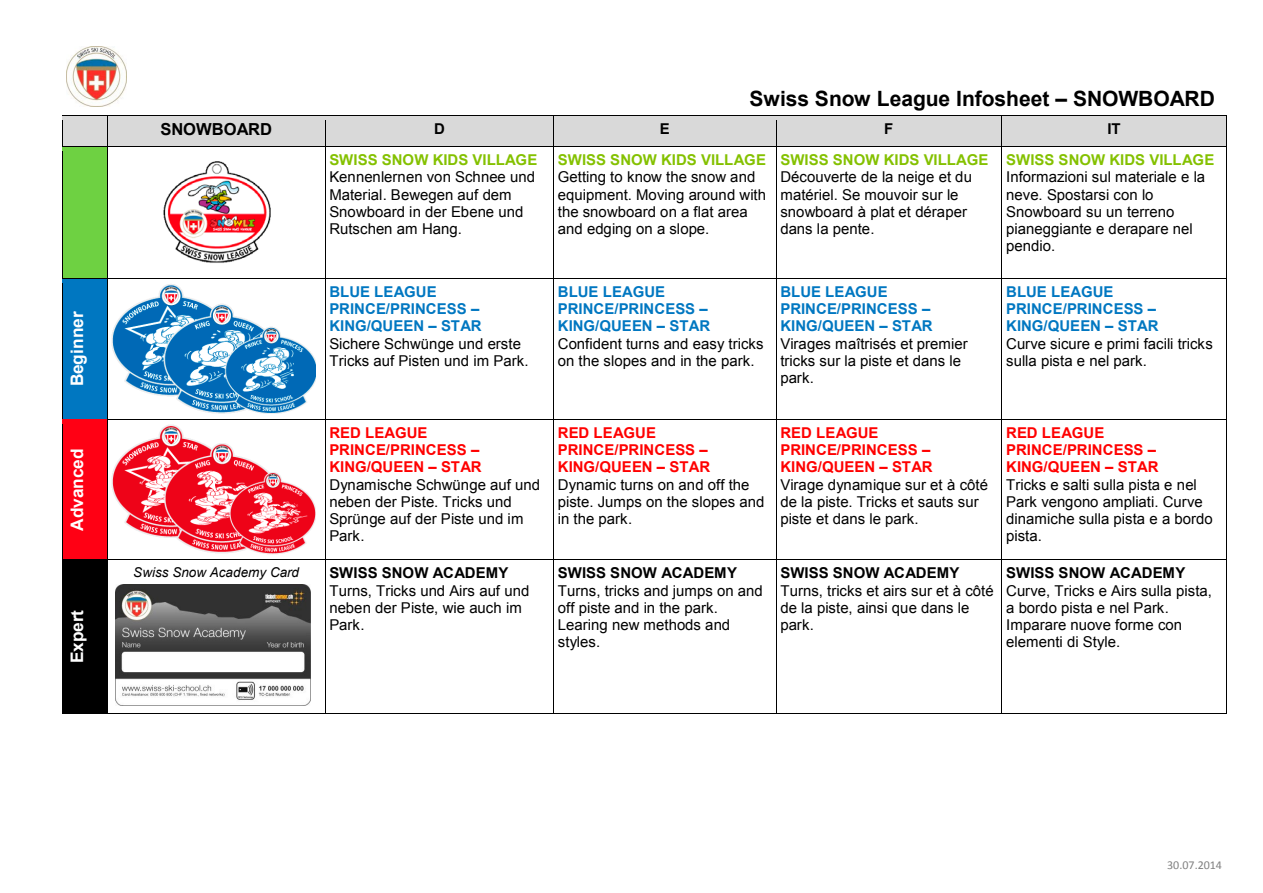
<style>
.page{position:relative;width:1263px;height:893px;background:#fff}
.page>*{position:absolute;margin:0;border:0;box-sizing:border-box;transform-origin:0 0}
.t1{font:700 21px "Arial";color:#000}
.t2{font:700 17.25px "Arial";letter-spacing:-.005em;color:#fff}
.t3{font:700 16.5px "Arial";color:#000}
.t4{font:15px/17.2px "Arial";color:#000}
.t5{font:700 15px/17.2px "Arial";color:#0077c1}
.t6{font:700 15px/17.2px "Arial";color:#f00}
.t7{font:700 15px "Arial";color:#84c100}
.t8{font:700 15px "Arial";letter-spacing:.005em;color:#000}
.t9{font:italic 13.5px "Arial";color:#000}
.t10{font:12px "Calibri";color:#808080}
</style>
<div class="page">
<img style="left:67px;top:47px;width:59px;height:59px">
<div style="left:63px;top:116px;width:44px;height:30px;background:#d9d9d9"></div>
<div style="left:108px;top:116px;width:217px;height:30px;background:#d9d9d9"></div>
<div style="left:325px;top:116px;width:228px;height:30px;background:#d9d9d9"></div>
<div style="left:554px;top:116px;width:222px;height:30px;background:#d9d9d9"></div>
<div style="left:777px;top:116px;width:224px;height:30px;background:#d9d9d9"></div>
<div style="left:1002px;top:116px;width:224px;height:30px;background:#d9d9d9"></div>
<hr style="left:63px;top:115px;width:44px;height:1px;background:#000">
<hr style="left:108px;top:115px;width:217px;height:1px;background:#000">
<hr style="left:325px;top:115px;width:228px;height:1px;background:#000">
<hr style="left:554px;top:115px;width:222px;height:1px;background:#000">
<hr style="left:776px;top:115px;width:225px;height:1px;background:#000">
<hr style="left:1002px;top:115px;width:224px;height:1px;background:#000">
<div style="left:63px;top:147px;width:44px;height:131px;background:#6ed142"></div>
<svg style="left:62px;top:115px;width:1px;height:36px"></svg>
<hr style="left:63px;top:146px;width:44px;height:1px;background:#000">
<svg style="left:107px;top:115px;width:1px;height:36px"></svg>
<hr style="left:108px;top:146px;width:217px;height:1px;background:#000">
<svg style="left:325px;top:120px;width:1px;height:31px"></svg>
<hr style="left:325px;top:146px;width:228px;height:1px;background:#000">
<svg style="left:553px;top:115px;width:1px;height:36px"></svg>
<hr style="left:554px;top:146px;width:222px;height:1px;background:#000">
<svg style="left:776px;top:116px;width:1px;height:35px"></svg>
<hr style="left:776px;top:146px;width:225px;height:1px;background:#000">
<svg style="left:1001px;top:115px;width:1px;height:36px"></svg>
<hr style="left:1002px;top:146px;width:224px;height:1px;background:#000">
<svg style="left:1226px;top:115px;width:1px;height:36px"></svg>
<hr style="left:62px;top:151px;width:1px;height:127px;background:#000">
<hr style="left:107px;top:151px;width:1px;height:127px;background:#000">
<hr style="left:325px;top:151px;width:1px;height:127px;background:#000">
<hr style="left:553px;top:151px;width:1px;height:127px;background:#000">
<hr style="left:776px;top:151px;width:1px;height:127px;background:#000">
<hr style="left:1001px;top:151px;width:1px;height:127px;background:#000">
<hr style="left:1226px;top:151px;width:1px;height:127px;background:#000">
<div style="left:63px;top:279px;width:44px;height:140px;background:#0077c1"></div>
<hr style="left:63px;top:278px;width:44px;height:1px;background:#000">
<hr style="left:108px;top:278px;width:217px;height:1px;background:#000">
<hr style="left:325px;top:278px;width:228px;height:1px;background:#000">
<hr style="left:554px;top:278px;width:222px;height:1px;background:#000">
<hr style="left:776px;top:278px;width:225px;height:1px;background:#000">
<hr style="left:1002px;top:278px;width:224px;height:1px;background:#000">
<hr style="left:62px;top:283px;width:1px;height:136px;background:#000">
<hr style="left:107px;top:283px;width:1px;height:136px;background:#000">
<hr style="left:325px;top:283px;width:1px;height:136px;background:#000">
<hr style="left:553px;top:283px;width:1px;height:136px;background:#000">
<hr style="left:776px;top:283px;width:1px;height:136px;background:#000">
<hr style="left:1001px;top:283px;width:1px;height:136px;background:#000">
<hr style="left:1226px;top:283px;width:1px;height:136px;background:#000">
<div style="left:63px;top:420px;width:44px;height:139px;background:#ff0014"></div>
<hr style="left:63px;top:419px;width:44px;height:1px;background:#000">
<hr style="left:108px;top:419px;width:217px;height:1px;background:#000">
<hr style="left:325px;top:419px;width:228px;height:1px;background:#000">
<hr style="left:554px;top:419px;width:222px;height:1px;background:#000">
<hr style="left:776px;top:419px;width:225px;height:1px;background:#000">
<hr style="left:1002px;top:419px;width:224px;height:1px;background:#000">
<hr style="left:62px;top:424px;width:1px;height:135px;background:#000">
<hr style="left:107px;top:424px;width:1px;height:135px;background:#000">
<hr style="left:325px;top:424px;width:1px;height:135px;background:#000">
<hr style="left:553px;top:424px;width:1px;height:135px;background:#000">
<hr style="left:776px;top:424px;width:1px;height:135px;background:#000">
<hr style="left:1001px;top:424px;width:1px;height:135px;background:#000">
<hr style="left:1226px;top:424px;width:1px;height:135px;background:#000">
<div style="left:63px;top:560px;width:44px;height:153px;background:#000"></div>
<hr style="left:63px;top:559px;width:44px;height:1px;background:#000">
<hr style="left:108px;top:559px;width:217px;height:1px;background:#000">
<hr style="left:325px;top:559px;width:228px;height:1px;background:#000">
<hr style="left:554px;top:559px;width:222px;height:1px;background:#000">
<hr style="left:776px;top:559px;width:225px;height:1px;background:#000">
<hr style="left:1002px;top:559px;width:224px;height:1px;background:#000">
<hr style="left:62px;top:565px;width:1px;height:148px;background:#000">
<hr style="left:63px;top:713px;width:44px;height:1px;background:#000">
<hr style="left:107px;top:565px;width:1px;height:148px;background:#000">
<hr style="left:108px;top:713px;width:217px;height:1px;background:#000">
<hr style="left:325px;top:565px;width:1px;height:148px;background:#000">
<hr style="left:325px;top:713px;width:228px;height:1px;background:#000">
<hr style="left:553px;top:565px;width:1px;height:148px;background:#000">
<hr style="left:554px;top:713px;width:222px;height:1px;background:#000">
<hr style="left:776px;top:565px;width:1px;height:148px;background:#000">
<hr style="left:776px;top:713px;width:225px;height:1px;background:#000">
<hr style="left:1001px;top:565px;width:1px;height:148px;background:#000">
<hr style="left:1002px;top:713px;width:224px;height:1px;background:#000">
<hr style="left:1226px;top:565px;width:1px;height:148px;background:#000">
<img style="left:163px;top:161px;width:108px;height:102px">
<img style="left:112px;top:284px;width:204px;height:130px">
<img style="left:112px;top:425px;width:204px;height:129px">
<img style="left:116px;top:584px;width:195px;height:121px">
<p class="t2" style="left:66px;top:386px;width:77px;rotate:-90deg">Beginner</p>
<p class="t2" style="left:66px;top:531px;width:84px;rotate:-90deg">Advanced</p>
<p class="t2" style="left:66px;top:663px;width:55px;rotate:-90deg">Expert</p>
<h1 class="t1" style="left:749px;top:85px;width:467px">Swiss Snow League Infosheet – SNOWBOARD</h1>
<p class="t3" style="left:160px;top:119px;width:113px">SNOWBOARD</p>
<p class="t8" style="left:434px;top:119px;width:12px">D</p>
<p class="t8" style="left:660px;top:119px;width:11px">E</p>
<p class="t8" style="left:884px;top:119px;width:11px">F</p>
<p class="t8" style="left:1107px;top:119px;width:15px">IT</p>
<p class="t7" style="left:329px;top:150px;width:210px">SWISS SNOW KIDS VILLAGE</p>
<p class="t4" style="left:329px;top:169px;width:207px">Kennenlernen von Schnee und<br>Material. Bewegen auf dem<br>Snowboard in der Ebene und<br>Rutschen am Hang.</p>
<p class="t7" style="left:558px;top:150px;width:210px">SWISS SNOW KIDS VILLAGE</p>
<p class="t4" style="left:558px;top:169px;width:210px">Getting to know the snow and equipment. Moving around with the snowboard on a flat area and edging on a slope.</p>
<p class="t7" style="left:780px;top:150px;width:210px">SWISS SNOW KIDS VILLAGE</p>
<p class="t4" style="left:780px;top:169px;width:193px">Découverte de la neige et du matériel. Se mouvoir sur le snowboard à plat et déraper dans la pente.</p>
<p class="t7" style="left:1006px;top:150px;width:210px">SWISS SNOW KIDS VILLAGE</p>
<p class="t4" style="left:1006px;top:169px;width:200px">Informazioni sul materiale e la neve. Spostarsi con lo<br>Snowboard su un terreno pianeggiante e derapare nel pendio.</p>
<p class="t5" style="left:329px;top:283px;width:154px">BLUE LEAGUE<br>PRINCE/PRINCESS –<br>KING/QUEEN – STAR</p>
<p class="t4" style="left:329px;top:335px;width:201px">Sichere Schwünge und erste<br>Tricks auf Pisten und im Park.</p>
<p class="t6" style="left:329px;top:424px;width:154px">RED LEAGUE<br>PRINCE/PRINCESS –<br>KING/QUEEN – STAR</p>
<p class="t4" style="left:329px;top:476px;width:212px">Dynamische Schwünge auf und neben der Piste. Tricks und<br>Sprünge auf der Piste und im<br>Park.</p>
<p class="t9" style="left:133px;top:563px;width:167px">Swiss Snow Academy Card</p>
<p class="t8" style="left:329px;top:563px;width:181px">SWISS SNOW ACADEMY</p>
<p class="t4" style="left:329px;top:582px;width:202px">Turns, Tricks und Airs auf und neben der Piste, wie auch im<br>Park.</p>
<p class="t5" style="left:558px;top:283px;width:154px">BLUE LEAGUE<br>PRINCE/PRINCESS –<br>KING/QUEEN – STAR</p>
<p class="t4" style="left:558px;top:335px;width:207px">Confident turns and easy tricks on the slopes and in the park.</p>
<p class="t6" style="left:558px;top:424px;width:154px">RED LEAGUE<br>PRINCE/PRINCESS –<br>KING/QUEEN – STAR</p>
<p class="t4" style="left:558px;top:476px;width:208px">Dynamic turns on and off the piste. Jumps on the slopes and in the park.</p>
<p class="t8" style="left:558px;top:563px;width:181px">SWISS SNOW ACADEMY</p>
<p class="t4" style="left:558px;top:582px;width:206px">Turns, tricks and jumps on and off piste and in the park.<br>Learing new methods and styles.</p>
<p class="t5" style="left:780px;top:283px;width:154px">BLUE LEAGUE<br>PRINCE/PRINCESS –<br>KING/QUEEN – STAR</p>
<p class="t4" style="left:780px;top:335px;width:189px">Virages maîtrisés et premier tricks sur la piste et dans le park.</p>
<p class="t5" style="left:1006px;top:283px;width:154px">BLUE LEAGUE<br>PRINCE/PRINCESS –<br>KING/QUEEN – STAR</p>
<p class="t4" style="left:1006px;top:335px;width:208px">Curve sicure e primi facili tricks sulla pista e nel park.</p>
<p class="t6" style="left:780px;top:424px;width:154px">RED LEAGUE<br>PRINCE/PRINCESS –<br>KING/QUEEN – STAR</p>
<p class="t4" style="left:780px;top:476px;width:209px">Virage dynamique sur et à côté de la piste. Tricks et sauts sur piste et dans le park.</p>
<p class="t8" style="left:780px;top:563px;width:181px">SWISS SNOW ACADEMY</p>
<p class="t4" style="left:780px;top:582px;width:215px">Turns, tricks et airs sur et à côté de la piste, ainsi que dans le park.</p>
<p class="t6" style="left:1006px;top:424px;width:154px">RED LEAGUE<br>PRINCE/PRINCESS –<br>KING/QUEEN – STAR</p>
<p class="t4" style="left:1006px;top:476px;width:208px">Tricks e salti sulla pista e nel<br>Park vengono ampliati. Curve dinamiche sulla pista e a bordo pista.</p>
<p class="t8" style="left:1006px;top:563px;width:181px">SWISS SNOW ACADEMY</p>
<p class="t4" style="left:1006px;top:582px;width:207px">Curve, Tricks e Airs sulla pista, a bordo pista e nel Park.<br>Imparare nuove forme con elementi di Style.</p>
<p class="t10" style="left:1167px;top:858px;width:56px">30.07.2014</p>
</div>
